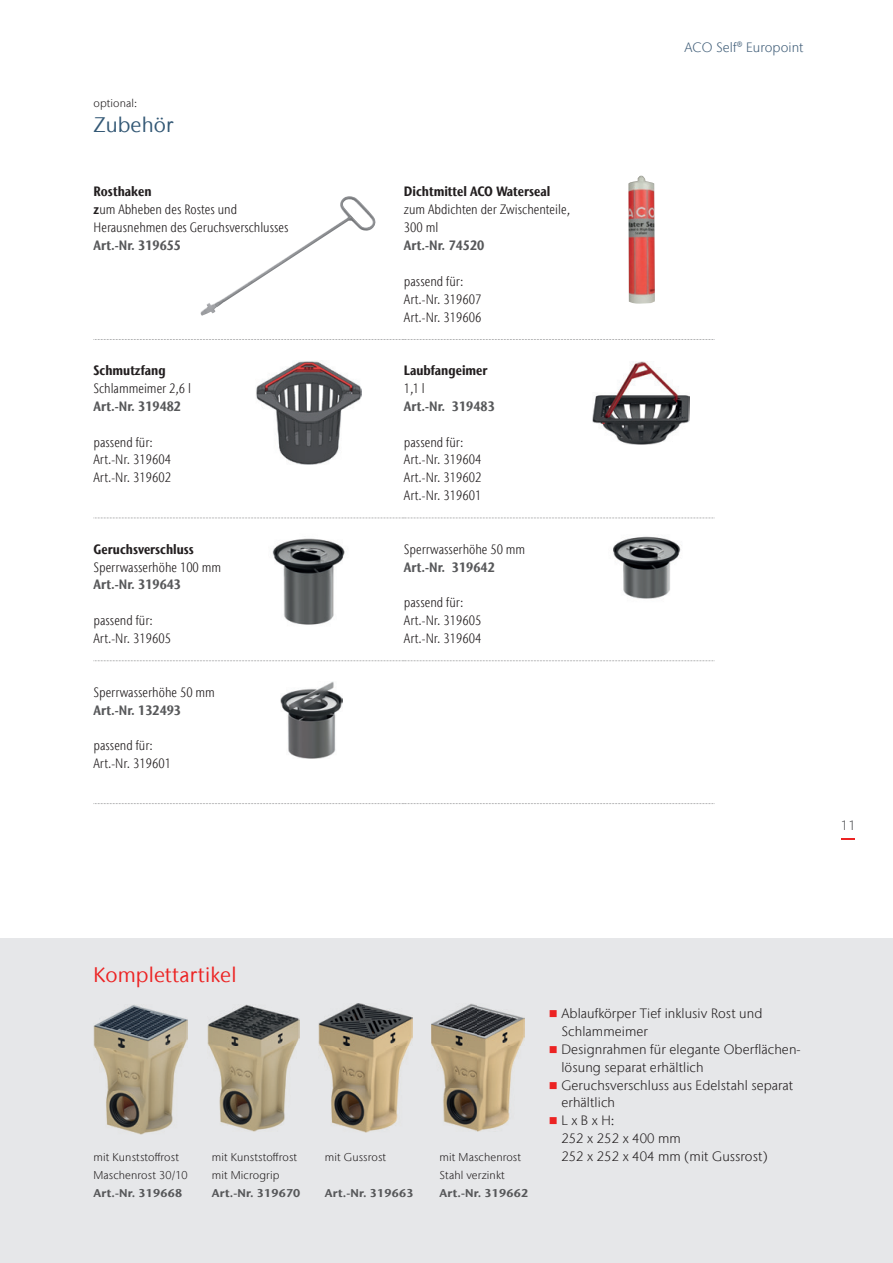
<style>
.page{position:relative;width:893px;height:1263px;background:#fff}
.page>*{position:absolute;margin:0;border:0;box-sizing:border-box;transform-origin:0 0}
.t1{font:21px "Stone Sans IIITC Com";letter-spacing:.005em;color:#ec2323}
.t2{font:21px "Stone Sans IIITC Com";letter-spacing:.005em;color:#335875}
.t3{font:300 condensed 13.5px/17.9px "Stone Sans IIITC Com";color:#231f20}
.t4{font:300 13.5px/17.9px "Stone Sans IIITC Com";letter-spacing:.005em;color:#231f20}
.t5{font:700 condensed 13.5px "Stone Sans IIITC Com";color:#57585a}
.t6{font:700 condensed 13.5px "Stone Sans IIITC Com";color:#231f20}
.t7{font:300 13.5px "Stone Sans IIITC Com";letter-spacing:.005em;color:#44617b}
.t8{font:300 13.5px "Stone Sans IIITC Com";color:#545659}
.t9{font:300 11.25px/17.9px "Stone Sans IIITC Com";letter-spacing:.01em;color:#231f20}
.t10{font:700 11.25px "Stone Sans IIITC Com";letter-spacing:.01em;color:#57585a}
.s1{font-weight:700}
.s2{color:#ec2323}
</style>
<div class="page">
<svg style="left:842px;top:838px;width:13px;height:1px"></svg>
<svg style="left:94px;top:339px;width:620px;height:1px"></svg>
<svg style="left:95px;top:518px;width:619px;height:1px"></svg>
<svg style="left:94px;top:660px;width:620px;height:1px"></svg>
<svg style="left:94px;top:803px;width:620px;height:1px"></svg>
<img style="left:272px;top:538px;width:73px;height:87px">
<hr style="left:0;top:580px;width:1px;height:117px;background:#e6e7e9">
<div style="left:0;top:938px;width:893px;height:325px;background:#e6e7e9"></div>
<img style="left:593px;top:362px;width:96px;height:83px">
<img style="left:256px;top:361px;width:105px;height:103px">
<img style="left:628px;top:176px;width:27px;height:128px">
<img style="left:201px;top:196px;width:175px;height:120px">
<img style="left:280px;top:682px;width:62px;height:76px">
<img style="left:613px;top:536px;width:68px;height:63px">
<img style="left:319px;top:1003px;width:94px;height:129px">
<img style="left:208px;top:1004px;width:92px;height:127px">
<img style="left:94px;top:1005px;width:94px;height:129px">
<img style="left:431px;top:1003px;width:94px;height:129px">
<p class="t9" style="left:94px;top:94px;width:45px">optional:</p>
<h1 class="t2" style="left:94px;top:112px;width:81px">Zubehör</h1>
<p class="t3" style="left:94px;top:183px;width:197px"><span class="s1">Rosthaken<br>z</span>um Abheben des Rostes und<br>Herausnehmen des Geruchsverschlusses</p>
<p class="t5" style="left:94px;top:237px;width:89px">Art.-Nr. 319655</p>
<p class="t6" style="left:94px;top:362px;width:74px">Schmutzfang</p>
<p class="t3" style="left:94px;top:379px;width:99px">Schlammeimer 2,6 l</p>
<p class="t5" style="left:94px;top:397px;width:89px">Art.-Nr. 319482</p>
<p class="t3" style="left:94px;top:433px;width:79px">passend für:<br>Art.-Nr. 319604<br>Art.-Nr. 319602</p>
<p class="t6" style="left:94px;top:540px;width:102px">Geruchsverschluss</p>
<p class="t3" style="left:94px;top:558px;width:129px">Sperrwasserhöhe 100 mm</p>
<p class="t5" style="left:94px;top:576px;width:89px">Art.-Nr. 319643</p>
<p class="t3" style="left:94px;top:611px;width:79px">passend für:<br>Art.-Nr. 319605</p>
<p class="t3" style="left:94px;top:683px;width:123px">Sperrwasserhöhe 50 mm</p>
<p class="t5" style="left:94px;top:701px;width:89px">Art.-Nr. 132493</p>
<p class="t3" style="left:94px;top:736px;width:79px">passend für:<br>Art.-Nr. 319601</p>
<p class="t6" style="left:404px;top:183px;width:148px">Dichtmittel ACO Waterseal</p>
<p class="t3" style="left:404px;top:201px;width:168px">zum Abdichten der Zwischenteile,<br>300 ml</p>
<p class="t5" style="left:404px;top:237px;width:82px">Art.-Nr. 74520</p>
<p class="t3" style="left:404px;top:272px;width:79px">passend für:<br>Art.-Nr. 319607<br>Art.-Nr. 319606</p>
<p class="t6" style="left:404px;top:362px;width:85px">Laubfangeimer</p>
<p class="t3" style="left:404px;top:379px;width:22px">1,1 l</p>
<p class="t5" style="left:404px;top:397px;width:92px">Art.-Nr. 319483</p>
<p class="t3" style="left:404px;top:433px;width:79px">passend für:<br>Art.-Nr. 319604<br>Art.-Nr. 319602<br>Art.-Nr. 319601</p>
<p class="t3" style="left:404px;top:540px;width:123px">Sperrwasserhöhe 50 mm</p>
<p class="t5" style="left:404px;top:558px;width:92px">Art.-Nr. 319642</p>
<p class="t3" style="left:404px;top:594px;width:79px">passend für:<br>Art.-Nr. 319605<br>Art.-Nr. 319604</p>
<p class="t7" style="left:685px;top:38px;width:121px">ACO Self® Europoint</p>
<p class="t8" style="left:841px;top:816px;width:16px">11</p>
<h1 class="t1" style="left:94px;top:962px;width:144px">Komplettartikel</h1>
<p class="t9" style="left:94px;top:1148px;width:96px">mit Kunststoffrost<br>Maschenrost 30/10</p>
<p class="t10" style="left:94px;top:1185px;width:90px">Art.-Nr. 319668</p>
<p class="t9" style="left:212px;top:1148px;width:87px">mit Kunststoffrost mit Microgrip</p>
<p class="t10" style="left:212px;top:1185px;width:90px">Art.-Nr. 319670</p>
<p class="t9" style="left:325px;top:1148px;width:63px">mit Gussrost</p>
<p class="t10" style="left:325px;top:1185px;width:90px">Art.-Nr. 319663</p>
<p class="t9" style="left:440px;top:1148px;width:83px">mit Maschenrost<br>Stahl verzinkt</p>
<p class="t10" style="left:440px;top:1185px;width:90px">Art.-Nr. 319662</p>
<p class="t4" style="left:561px;top:1004px;width:203px;text-indent:-13px"><span class="s2">■</span> Ablaufkörper Tief inklusiv Rost und<br>Schlammeimer</p>
<p class="t4" style="left:561px;top:1040px;width:241px;text-indent:-13px"><span class="s2">■</span> Designrahmen für elegante Oberflächen&shy;lösung separat erhältlich</p>
<p class="t4" style="left:561px;top:1076px;width:233px;text-indent:-13px"><span class="s2">■</span> Geruchsverschluss aus Edelstahl separat erhältlich</p>
<p class="t4" style="left:561px;top:1111px;width:208px;text-indent:-13px"><span class="s2">■</span> L x B x H:<br>252 x 252 x 400 mm<br>252 x 252 x 404 mm (mit Gussrost)</p>
</div>
